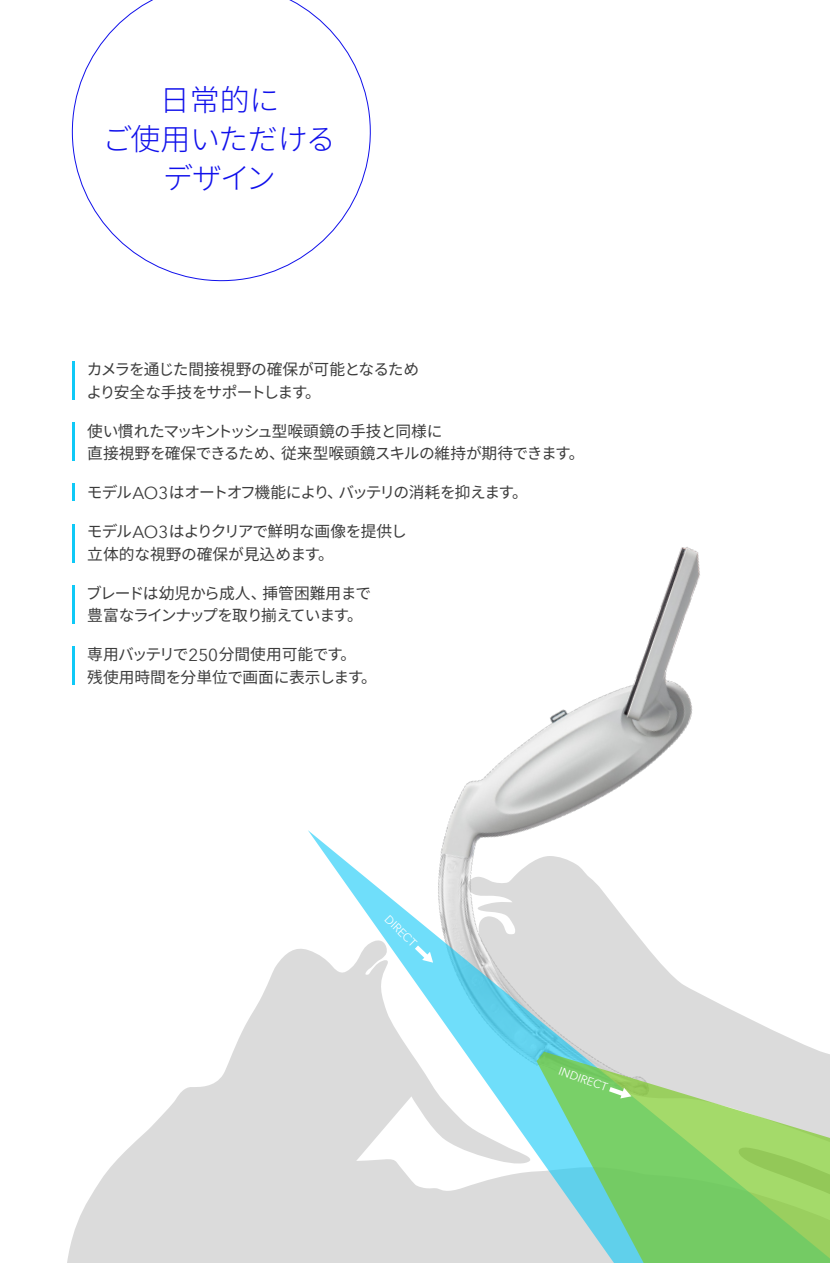
<style>
.page{position:relative;width:830px;height:1263px;background:#fff}
.page>*{position:absolute;margin:0;border:0;box-sizing:border-box;transform-origin:0 0}
.t1{font:300 30px/39px "Noto Sans JP";letter-spacing:-.015em;color:#1010eb;text-align:center}
.t2{font:15.75px/22.5px "Noto Sans JP";letter-spacing:-.035em;color:#3c3c3c}
.t3{font:15.75px/22.5px "Noto Sans JP";letter-spacing:-.065em;color:#3c3c3c}
.t4{font:15.75px/22.5px "Noto Sans JP";letter-spacing:-.01em;color:#3c3c3c}
.t5{font:15.75px "Noto Sans JP";letter-spacing:-.085em;color:#3c3c3c}
.t6{font:11.4px "Avenir Next World";color:#fff}
.s1{font-family:"Avenir Next World";font-size:16.95px}
</style>
<div class="page">
<img style="left:446px;top:547px;width:254px;height:283px">
<svg style="left:67px;top:949px;width:240px;height:314px;fill:#dbdbdb"></svg>
<svg style="left:307px;top:830px;width:514px;height:433px"></svg>
<svg style="left:536px;top:1052px;width:293px;height:211px;background:#98d394"></svg>
<svg style="left:71px;top:0;width:300px;height:282px"></svg>
<svg style="left:414px;top:945px;width:19px;height:18px"></svg>
<svg style="left:608px;top:1087px;width:23px;height:11px"></svg>
<hr style="left:72px;top:361px;width:2px;height:39px;background:#0fc9f7">
<hr style="left:72px;top:423px;width:2px;height:38px;background:#0fc9f7">
<svg style="left:72px;top:484px;width:2px;height:17px"></svg>
<hr style="left:72px;top:524px;width:2px;height:38px;background:#0fc9f7">
<hr style="left:72px;top:585px;width:2px;height:38px;background:#0fc9f7">
<hr style="left:72px;top:646px;width:2px;height:39px;background:#0fc9f7">
<h1 class="t1" style="left:102px;top:82px;width:235px">日常的に<br>ご使用いただけるデザイン</h1>
<p class="t2" style="left:86px;top:359px;width:334px">カメラを通じた間接視野の確保が可能となるためより安全な手技をサポートします。</p>
<p class="t2" style="left:87px;top:420px;width:498px">使い慣れたマッキントッシュ型喉頭鏡の手技と同様に<br>直接視野を確保できるため、従来型喉頭鏡スキルの維持が期待できます。</p>
<p class="t5" style="left:87px;top:484px;width:442px">モデル<span class="s1">AO3</span>はオートオフ機能により、バッテリの消耗を抑えます。</p>
<p class="t2" style="left:87px;top:521px;width:321px">モデル<span class="s1">AO3</span>はよりクリアで鮮明な画像を提供し立体的な視野の確保が見込めます。</p>
<p class="t3" style="left:86px;top:582px;width:286px">ブレードは幼児から成人、挿管困難用まで豊富なラインナップを取り揃えています。</p>
<p class="t4" style="left:87px;top:644px;width:291px">専用バッテリで<span class="s1">250</span>分間使用可能です。<br>残使用時間を分単位で画面に表示します。</p>
<p class="t6" style="left:393px;top:910px;width:41px;rotate:45deg">DIRECT</p>
<p class="t6" style="left:562px;top:1061px;width:53px;rotate:20deg">INDIRECT</p>
</div>
